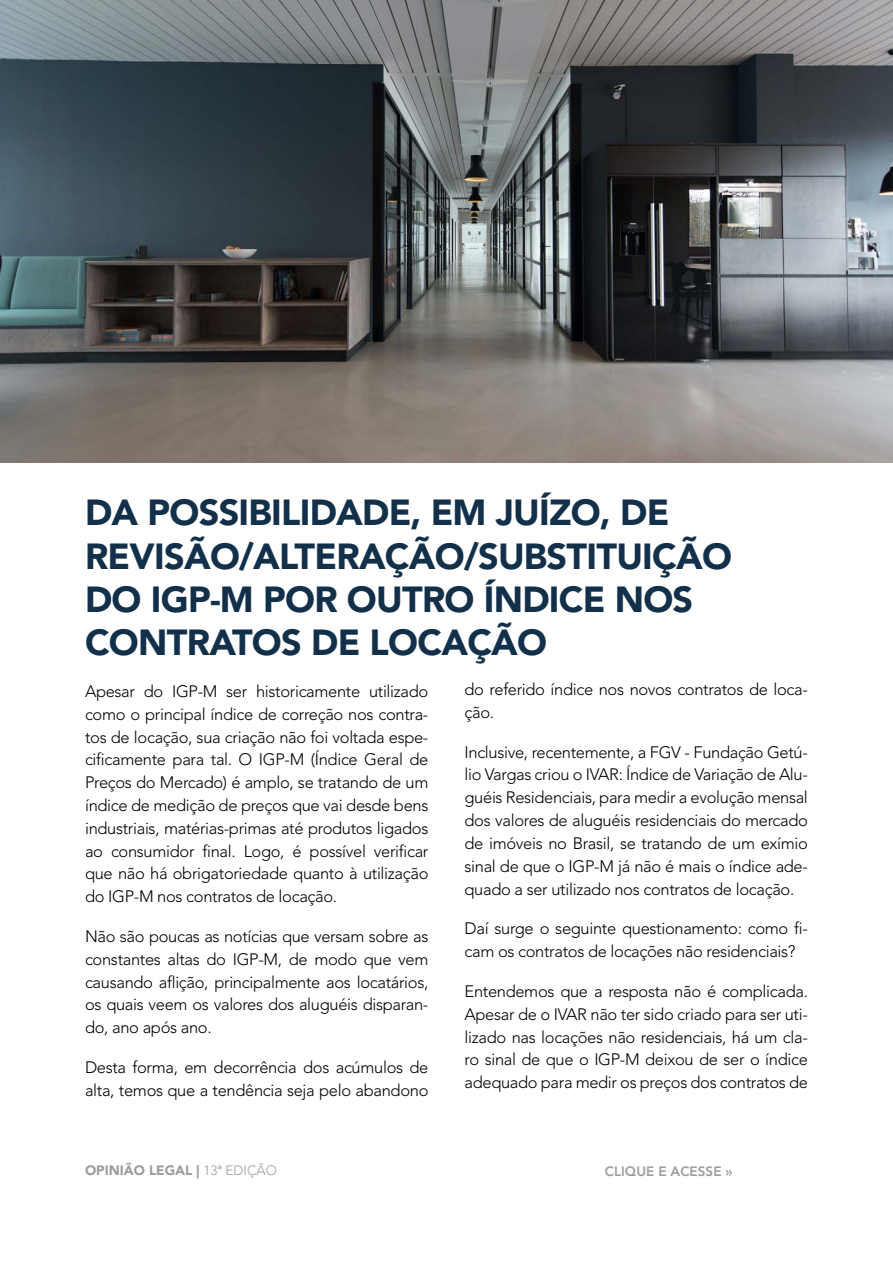
<style>
.page{position:relative;width:893px;height:1263px;background:#fff}
.page>*{position:absolute;margin:0;border:0;box-sizing:border-box;transform-origin:0 0}
.t1{font:900 36px/43.2px "Avenir LT Std";letter-spacing:-.02em;color:#12304a}
.t2{font:300 16.5px/22.8px "Avenir LT Std";letter-spacing:-.02em;color:#000;text-align:justify}
.t3{font:900 13.5px "Avenir LT Std";color:#9d9d9c}
.t4{font:800 13.5px "Avenir LT Std";color:#9d9d9c}
.s1{font-weight:300}
</style>
<div class="page">
<img style="left:0;top:0;width:893px;height:463px">
<h1 class="t1" style="left:85px;top:491px;width:648px">DA POSSIBILIDADE, EM JUÍZO, DE<br>REVISÃO/ALTERAÇÃO/SUBSTITUIÇÃO<br>DO IGP-M POR OUTRO ÍNDICE NOS<br>CONTRATOS DE LOCAÇÃO</h1>
<p class="t2" style="left:85px;top:680px;width:345px">Apesar do IGP-M ser historicamente utilizado como o principal índice de correção nos contra&shy;tos de locação, sua criação não foi voltada espe&shy;cificamente para tal. O IGP-M (Índice Geral de Preços do Mercado) é amplo, se tratando de um índice de medição de preços que vai desde bens industriais, matérias-primas até produtos ligados ao consumidor final. Logo, é possível verificar que não há obrigatoriedade quanto à utilização do IGP-M nos contratos de locação.</p>
<p class="t2" style="left:85px;top:925px;width:345px">Não são poucas as notícias que versam sobre as constantes altas do IGP-M, de modo que vem causando aflição, principalmente aos locatários, os quais veem os valores dos aluguéis disparan&shy;do, ano após ano.</p>
<p class="t2" style="left:85px;top:1056px;width:345px">Desta forma, em decorrência dos acúmulos de alta, temos que a tendência seja pelo abandono</p>
<p class="t2" style="left:465px;top:678px;width:345px">do referido índice nos novos contratos de loca&shy;ção.</p>
<p class="t2" style="left:465px;top:741px;width:345px">Inclusive, recentemente, a FGV - Fundação Getú&shy;lio Vargas criou o IVAR: Índice de Variação de Alu&shy;guéis Residenciais, para medir a evolução mensal dos valores de aluguéis residenciais do mercado de imóveis no Brasil, se tratando de um exímio sinal de que o IGP-M já não é mais o índice ade&shy;quado a ser utilizado nos contratos de locação.</p>
<p class="t2" style="left:465px;top:917px;width:345px">Daí surge o seguinte questionamento: como fi&shy;cam os contratos de locações não residenciais?</p>
<p class="t2" style="left:465px;top:980px;width:345px">Entendemos que a resposta não é complicada.<br>Apesar de o IVAR não ter sido criado para ser uti&shy;lizado nas locações não residenciais, há um cla&shy;ro sinal de que o IGP-M deixou de ser o índice adequado para medir os preços dos contratos de</p>
<p class="t3" style="left:85px;top:1162px;width:194px">OPINIÃO LEGAL | <span class="s1">13a EDIÇÃO</span></p>
<p class="t4" style="left:605px;top:1164px;width:129px">CLIQUE E ACESSE »</p>
</div>
